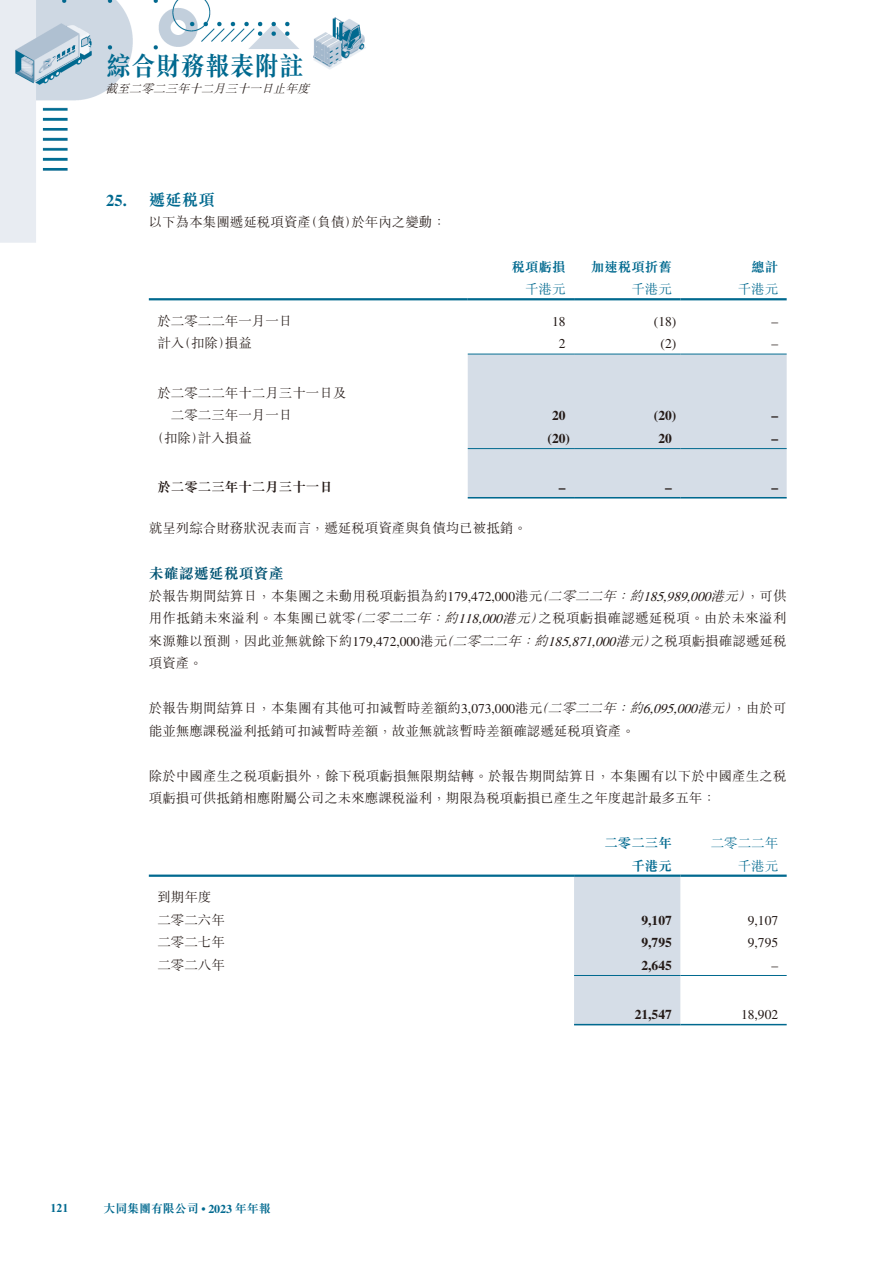
<style>
.page{position:relative;width:893px;height:1263px;background:#fff}
.page>*{position:absolute;margin:0;border:0;box-sizing:border-box;transform-origin:0 0}
.t1{font:700 27px "M Sung HK";color:#00698f;scale:.91 1}
.t2{font:700 16.5px "M Sung HK";color:#00698f}
.t3{font:700 16.5px "Times LT Std";color:#00698f}
.t4{font:700 15px "M Sung HK";color:#005373}
.t5{font:300 13.5px/22.5px "M Sung HK";color:#231916}
.t6{font:300 13.5px/22.5px "M Sung HK";letter-spacing:.02em;color:#231916}
.t7{font:700 13.5px "Times LT Std";color:#231916}
.t8{font:italic 13.5px "Times LT Std";color:#231916}
.t9{font:13.5px "Times LT Std";color:#231916}
.t10{font:700 13.5px "M Sung HK";color:#00698f}
.t11{font:300 13.5px "M Sung HK";color:#00698f}
.t12{font:italic 300 13.5px "M Sung HK";color:#231916}
.t13{font:700 13.5px "M Sung HK";color:#231916}
.t14{font:italic 300 12px "M Sung HK";color:#231916}
.t15{font:700 12px "M Sung HK";letter-spacing:-.01em;color:#00698f}
.t16{font:700 12px "Times New Roman";color:#00698f}
.s1{font-family:"Times LT Std";font-weight:400}
.s2{font-style:italic}
.s3{font-family:"Times LT Std"}
</style>
<div class="page">
<img style="left:0;top:0;width:787px;height:1026px">
<div style="left:468px;top:355px;width:319px;height:142px;background:#d5dde7"></div>
<hr style="left:149px;top:298px;width:319px;height:2px;background:#00698f">
<hr style="left:468px;top:298px;width:106px;height:2px;background:#00698f">
<hr style="left:574px;top:298px;width:106px;height:2px;background:#00698f">
<hr style="left:680px;top:298px;width:107px;height:2px;background:#00698f">
<hr style="left:468px;top:354px;width:106px;height:1px;background:#00698f">
<hr style="left:574px;top:354px;width:106px;height:1px;background:#00698f">
<hr style="left:680px;top:354px;width:107px;height:1px;background:#00698f">
<hr style="left:468px;top:448px;width:106px;height:1px;background:#00698f">
<hr style="left:574px;top:448px;width:106px;height:1px;background:#00698f">
<hr style="left:680px;top:448px;width:107px;height:1px;background:#00698f">
<hr style="left:468px;top:497px;width:106px;height:1px;background:#00698f">
<hr style="left:574px;top:497px;width:106px;height:1px;background:#00698f">
<hr style="left:680px;top:497px;width:107px;height:1px;background:#00698f">
<div style="left:574px;top:877px;width:106px;height:147px;background:#d5dde7"></div>
<hr style="left:149px;top:874px;width:425px;height:3px;background:#00698f">
<hr style="left:574px;top:874px;width:106px;height:3px;background:#00698f">
<hr style="left:680px;top:874px;width:107px;height:3px;background:#00698f">
<hr style="left:574px;top:975px;width:106px;height:1px;background:#00698f">
<hr style="left:680px;top:975px;width:107px;height:1px;background:#00698f">
<hr style="left:574px;top:1024px;width:106px;height:1px;background:#00698f">
<hr style="left:680px;top:1024px;width:107px;height:1px;background:#00698f">
<h1 class="t1" style="left:106px;top:53px;width:219px">綜合財務報表附註</h1>
<p class="t14" style="left:105px;top:80px;width:210px">截至二零二三年十二月三十一日止年度</p>
<p class="t3" style="left:106px;top:191px;width:22px">25.</p>
<p class="t2" style="left:149px;top:192px;width:68px">遞延稅項</p>
<p class="t5" style="left:149px;top:210px;width:163px">以下為本集團遞延稅項資產</p>
<p class="t5" style="left:304px;top:210px;width:55px">（負債）</p>
<p class="t5" style="left:351px;top:210px;width:96px">於年內之變動：</p>
<p class="t10" style="left:512px;top:260px;width:55px">稅項虧損</p>
<p class="t10" style="left:591px;top:260px;width:82px">加速稅項折舊</p>
<p class="t10" style="left:751px;top:260px;width:28px">總計</p>
<p class="t11" style="left:525px;top:280px;width:42px">千港元</p>
<p class="t11" style="left:631px;top:280px;width:42px">千港元</p>
<p class="t11" style="left:738px;top:280px;width:42px">千港元</p>
<p class="t5" style="left:157px;top:309px;width:136px">於二零二二年一月一日</p>
<p class="t9" style="left:552px;top:314px;width:15px">18</p>
<p class="t9" style="left:654px;top:314px;width:24px">)18(</p>
<p class="t9" style="left:771px;top:314px;width:8px">–</p>
<p class="t5" style="left:157px;top:331px;width:28px">計入</p>
<p class="t5" style="left:157px;top:381px;width:190px">於二零二二年十二月三十一日及</p>
<p class="t5" style="left:225px;top:331px;width:28px">損益</p>
<p class="t5" style="left:178px;top:331px;width:55px">（扣除）</p>
<p class="t9" style="left:559px;top:336px;width:8px">2</p>
<p class="t9" style="left:661px;top:336px;width:17px">(2)</p>
<p class="t9" style="left:771px;top:336px;width:8px">–</p>
<p class="t5" style="left:171px;top:403px;width:123px">二零二三年一月一日</p>
<p class="t7" style="left:552px;top:408px;width:15px">20</p>
<p class="t7" style="left:654px;top:408px;width:24px">)20(</p>
<p class="t7" style="left:771px;top:408px;width:8px">–</p>
<p class="t5" style="left:198px;top:426px;width:55px">計入損益</p>
<p class="t5" style="left:151px;top:426px;width:55px">（扣除）</p>
<p class="t7" style="left:548px;top:430px;width:24px">)20(</p>
<p class="t7" style="left:658px;top:430px;width:15px">20</p>
<p class="t7" style="left:771px;top:430px;width:8px">–</p>
<p class="t13" style="left:157px;top:480px;width:177px">於二零二三年十二月三十一日</p>
<p class="t5" style="left:149px;top:516px;width:379px">就呈列綜合財務狀況表而言，遞延稅項資產與負債均已被抵銷。</p>
<p class="t4" style="left:149px;top:566px;width:136px">未確認遞延稅項資產</p>
<p class="t7" style="left:559px;top:480px;width:8px">–</p>
<p class="t7" style="left:665px;top:480px;width:8px">–</p>
<p class="t7" style="left:771px;top:480px;width:8px">–</p>
<p class="t5" style="left:149px;top:583px;width:473px">於報告期間結算日，本集團之未動用稅項虧損為約<span class="s1">179,472,000</span>港元<span class="s2">二零二二年</span></p>
<p class="t5" style="left:711px;top:583px;width:78px"><span class="s2">港元</span>，可供</p>
<p class="t12" style="left:629px;top:586px;width:20px">約</p>
<p class="t6" style="left:502px;top:583px;width:286px;text-indent:32px"><span class="s2">（<br>港元</span>之稅項虧損確認遞延稅項。由於未來溢利</p>
<p class="t12" style="left:738px;top:586px;width:20px">）</p>
<p class="t8" style="left:643px;top:588px;width:73px">185,989,000</p>
<p class="t12" style="left:616px;top:586px;width:20px">：</p>
<p class="t6" style="left:149px;top:606px;width:288px">用作抵銷未來溢利。本集團已就零<span class="s2">二零二二年</span></p>
<p class="t12" style="left:444px;top:609px;width:20px">約</p>
<p class="t12" style="left:348px;top:609px;width:20px">（</p>
<p class="t12" style="left:530px;top:609px;width:20px">）</p>
<p class="t8" style="left:458px;top:611px;width:49px">118,000</p>
<p class="t12" style="left:430px;top:609px;width:20px">：</p>
<p class="t5" style="left:615px;top:628px;width:173px"><span class="s2">港元</span>之稅項虧損確認遞延稅</p>
<p class="t5" style="left:149px;top:628px;width:378px">來源難以預測，因此並無就餘下約<span class="s1">179,472,000</span>港元<span class="s2">二零二二年</span></p>
<p class="t12" style="left:534px;top:631px;width:20px">約</p>
<p class="t12" style="left:439px;top:631px;width:20px">（</p>
<p class="t12" style="left:643px;top:631px;width:20px">）</p>
<p class="t8" style="left:548px;top:633px;width:73px">185,871,000</p>
<p class="t12" style="left:521px;top:631px;width:20px">：</p>
<p class="t5" style="left:149px;top:651px;width:55px">項資產。</p>
<p class="t5" style="left:149px;top:696px;width:473px">於報告期間結算日，本集團有其他可扣減暫時差額約<span class="s1">3,073,000</span>港元<span class="s2">二零二二年</span></p>
<p class="t5" style="left:697px;top:696px;width:91px"><span class="s2">港元</span>，由於可</p>
<p class="t12" style="left:629px;top:699px;width:20px">約</p>
<p class="t12" style="left:534px;top:699px;width:20px">（</p>
<p class="t5" style="left:149px;top:718px;width:487px">能並無應課稅溢利抵銷可扣減暫時差額，故並無就該暫時差額確認遞延稅項資產。</p>
<p class="t5" style="left:149px;top:763px;width:639px">除於中國產生之稅項虧損外，餘下稅項虧損無限期結轉。於報告期間結算日，本集團有以下於中國產生之稅項虧損可供抵銷相應附屬公司之未來應課稅溢利，期限為稅項虧損已產生之年度起計最多五年：</p>
<p class="t11" style="left:711px;top:834px;width:69px">二零二二年</p>
<p class="t12" style="left:724px;top:699px;width:20px">）</p>
<p class="t8" style="left:643px;top:701px;width:60px">6,095,000</p>
<p class="t12" style="left:616px;top:699px;width:20px">：</p>
<p class="t10" style="left:604px;top:836px;width:69px">二零二三年</p>
<p class="t10" style="left:631px;top:859px;width:42px">千港元</p>
<p class="t11" style="left:738px;top:856px;width:42px">千港元</p>
<p class="t5" style="left:157px;top:885px;width:55px">到期年度</p>
<p class="t5" style="left:157px;top:907px;width:69px">二零二六年</p>
<p class="t7" style="left:641px;top:912px;width:32px">9,107</p>
<p class="t9" style="left:748px;top:912px;width:32px">9,107</p>
<p class="t5" style="left:157px;top:930px;width:69px">二零二七年</p>
<p class="t7" style="left:641px;top:934px;width:32px">9,795</p>
<p class="t9" style="left:748px;top:935px;width:32px">9,795</p>
<p class="t5" style="left:157px;top:952px;width:69px">二零二八年</p>
<p class="t7" style="left:641px;top:957px;width:32px">2,645</p>
<p class="t9" style="left:771px;top:957px;width:8px">–</p>
<p class="t7" style="left:635px;top:1006px;width:39px">21,547</p>
<p class="t9" style="left:741px;top:1007px;width:39px">18,902</p>
<p class="t16" style="left:51px;top:1199px;width:19px">121</p>
<p class="t15" style="left:104px;top:1202px;width:169px">大同集團有限公司 <span class="s3">• 2023</span> 年年報</p>
</div>
